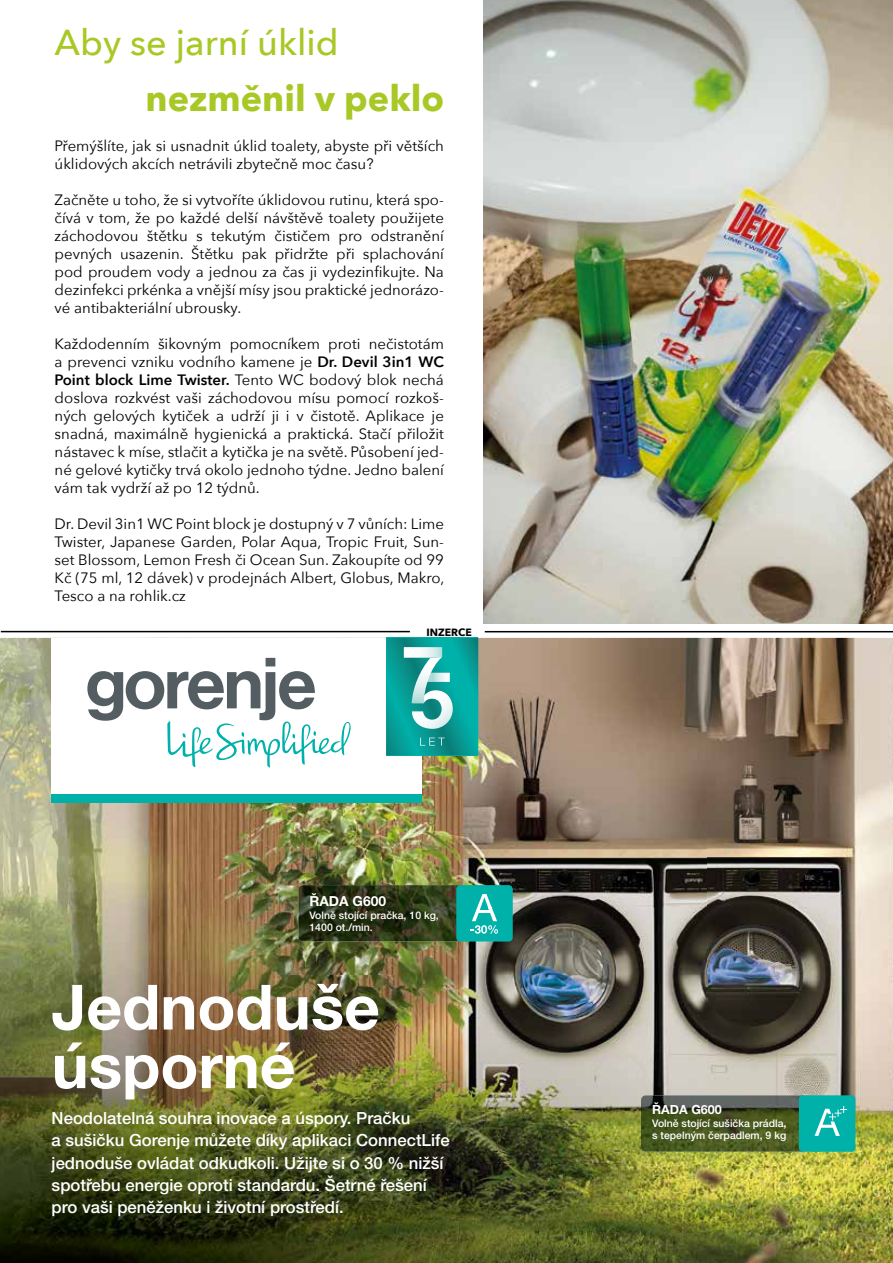
<style>
.page{position:relative;width:893px;height:1263px;background:#fff}
.page>*{position:absolute;margin:0;border:0;box-sizing:border-box;transform-origin:0 0}
.t1{font:700 62.4px/58.7px "Helvetica Neue LT Pro";color:#fff}
.t2{font:500 36px "Avenir Next";color:#a8c826}
.t3{font:700 36px "Avenir Next";color:#a8c826}
.t4{font:500 16.8px/22.4px "Helvetica Neue LT Pro";color:#fff}
.t5{font:15px/18px "Avenir Next";color:#000;text-align:justify}
.t6{font:700 13.8px "Helvetica Neue LT Pro";color:#fff}
.t7{font:700 12.6px "Helvetica Neue LT Pro";color:#fff}
.t8{font:500 10.5px/12.6px "Helvetica Neue LT Pro";color:#fff}
.t9{font:700 10.5px "Avenir Next";color:#000}
.s1{font-weight:600}
.s2{font-weight:700}
</style>
<div class="page">
<hr style="left:1px;top:631px;width:409px;height:1px;background:#000">
<hr style="left:485px;top:631px;width:408px;height:1px;background:#000">
<img style="left:484px;top:0;width:409px;height:624px">
<img style="left:0;top:638px;width:893px;height:625px">
<div style="left:52px;top:638px;width:370px;height:156px;background:#fff"></div>
<div style="left:52px;top:794px;width:370px;height:8px;background:#00b1aa"></div>
<svg style="left:87px;top:658px;width:264px;height:110px"></svg>
<img style="left:386px;top:638px;width:92px;height:117px">
<svg style="left:404px;top:647px;width:49px;height:82px"></svg>
<svg style="left:420px;top:738px;width:25px;height:7px"></svg>
<img style="left:641px;top:1095px;width:160px;height:57px">
<div style="left:799px;top:1095px;width:56px;height:57px;background:#00b1aa;border-radius:4px"></div>
<svg style="left:814px;top:1106px;width:33px;height:30px"></svg>
<img style="left:298px;top:885px;width:160px;height:56px">
<div style="left:456px;top:885px;width:57px;height:56px;background:#00b1aa;border-radius:4px"></div>
<svg style="left:470px;top:894px;width:28px;height:40px"></svg>
<h2 class="t2" style="left:55px;top:12px;width:285px">Aby se jarní úklid</h2>
<h2 class="t3" style="left:145px;top:67px;width:300px">nezměnil v peklo</h2>
<p class="t5" style="left:55px;top:136px;width:391px">Přemýšlíte, jak si usnadnit úklid toalety, abyste při větších úklidových akcích netrávili zbytečně moc času?</p>
<p class="t5" style="left:55px;top:190px;width:391px">Začněte u toho, že si vytvoříte úklidovou rutinu, která spo&shy;čívá v tom, že po každé delší návštěvě toalety použijete záchodovou štětku s tekutým čističem pro odstranění pevných usazenin. Štětku pak přidržte při splachování pod proudem vody a jednou za čas ji vydezinfikujte. Na dezinfekci prkénka a vnější mísy jsou praktické jednorázo&shy;vé antibakteriální ubrousky.</p>
<p class="t5" style="left:55px;top:334px;width:391px">Každodenním šikovným pomocníkem proti nečistotám a prevenci vzniku vodního kamene je <span class="s1">Dr. Devil 3in1 WC Point block Lime Twister.</span> Tento WC bodový blok nechá doslova rozkvést vaši záchodovou mísu pomocí rozkoš&shy;ných gelových kytiček a udrží ji i v čistotě. Aplikace je snadná, maximálně hygienická a praktická. Stačí přiložit nástavec k míse, stlačit a kytička je na světě. Působení jed&shy;né gelové kytičky trvá okolo jednoho týdne. Jedno balení vám tak vydrží až po 12 týdnů.</p>
<p class="t5" style="left:55px;top:514px;width:391px">Dr. Devil 3in1 WC Point block je dostupný v 7 vůních: Lime Twister, Japanese Garden, Polar Aqua, Tropic Fruit, Sun&shy;set Blossom, Lemon Fresh či Ocean Sun. Zakoupíte od 99<br>Kč (75 ml, 12 dávek) v prodejnách Albert, Globus, Makro, Tesco a na rohlik.cz</p>
<p class="t9" style="left:427px;top:623px;width:47px">INZERCE</p>
<p class="t6" style="left:309px;top:892px;width:78px">ŘADA G600</p>
<p class="t8" style="left:309px;top:908px;width:131px">Volně stojící pračka, 10 kg,<br>1400 ot./min.</p>
<h1 class="t1" style="left:52px;top:976px;width:330px">Jednoduše úsporné</h1>
<p class="t4" style="left:52px;top:1107px;width:400px">Neodolatelná souhra inovace a úspory. Pračku<br>a sušičku Gorenje můžete díky aplikaci ConnectLife jednoduše ovládat odkudkoli. Užijte si o 30 % nižší spotřebu energie oproti standardu. Šetrné řešení pro vaši peněženku i životní prostředí.</p>
<p class="t7" style="left:652px;top:1102px;width:71px">ŘADA G600</p>
<p class="t8" style="left:652px;top:1116px;width:136px">Volně stojící sušička prádla<span class="s2">, </span>s tepelným čerpadlem, 9 kg</p>
</div>
